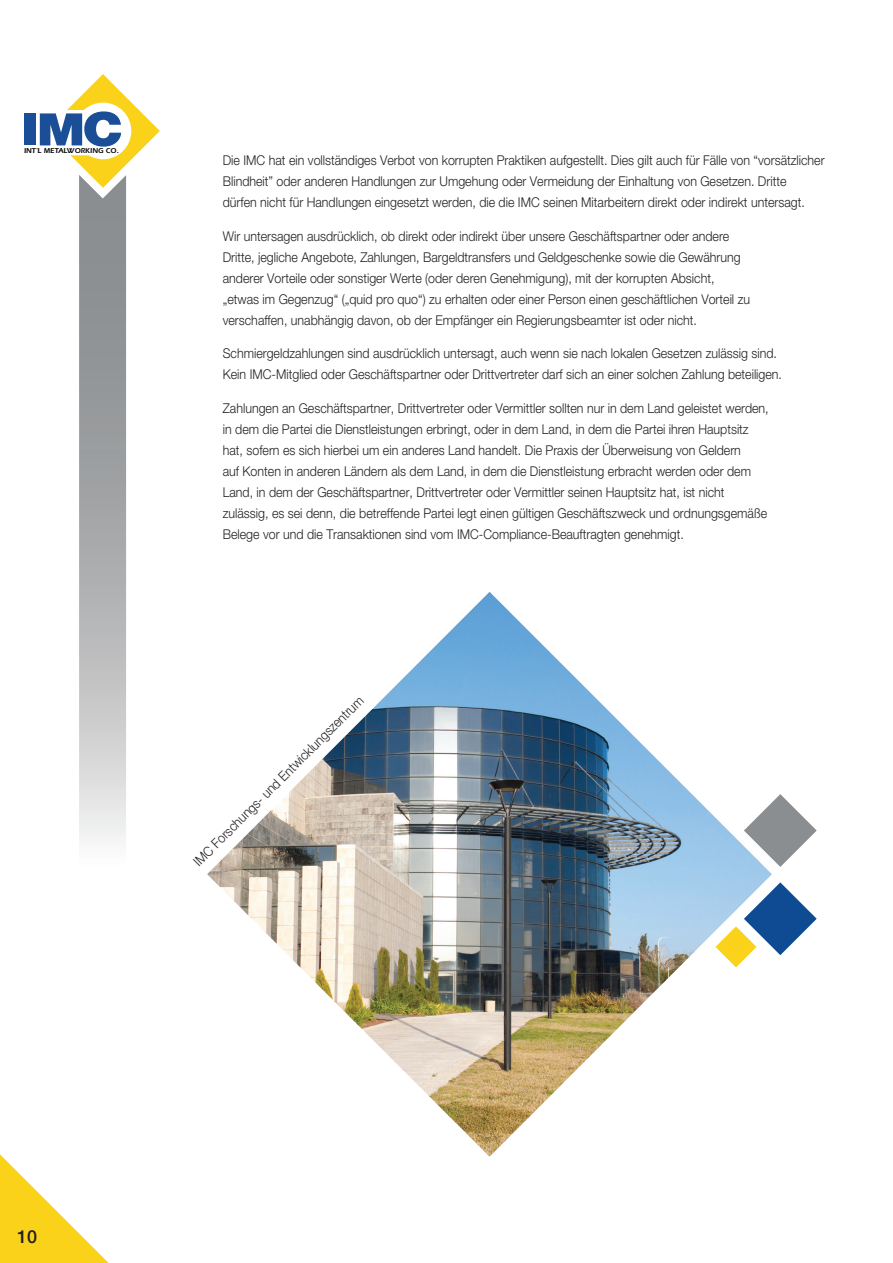
<style>
.page{position:relative;width:893px;height:1263px;background:#fff}
.page>*{position:absolute;margin:0;border:0;box-sizing:border-box;transform-origin:0 0}
.t1{font:900 44.85px "Helvetica Neue LT Std";color:#1a4f97;scale:1.14 1}
.t2{font:500 18px "Helvetica Neue LT Std";color:#231f20}
.t3{font:300 13.5px/21px "Helvetica Neue LT Std";color:#231f20;scale:.92 1}
.t4{font:600 7.35px "ITC Eras Std";letter-spacing:.01em;color:#040503}
.s1{font-size:47.1px}
</style>
<div class="page">
<svg style="left:0;top:1154px;width:109px;height:109px"></svg>
<svg style="left:67px;top:74px;width:93px;height:765px"></svg>
<img style="left:207px;top:592px;width:565px;height:565px">
<svg style="left:715px;top:882px;width:102px;height:85px"></svg>
<svg style="left:744px;top:794px;width:73px;height:73px"></svg>
<h1 class="t1" style="left:22px;top:103px;width:90px">IM<span class="s1">C</span></h1>
<p class="t4" style="left:24px;top:146px;width:96px">INT’L METALWORKING CO.</p>
<p class="t3" style="left:223px;top:149px;width:656px">Die IMC hat ein vollständiges Verbot von korrupten Praktiken aufgestellt. Dies gilt auch für Fälle von “vorsätzlicher<br>Blindheit” oder anderen Handlungen zur Umgehung oder Vermeidung der Einhaltung von Gesetzen. Dritte<br>dürfen nicht für Handlungen eingesetzt werden, die die IMC seinen Mitarbeitern direkt oder indirekt untersagt.</p>
<p class="t3" style="left:223px;top:225px;width:575px">Wir untersagen ausdrücklich, ob direkt oder indirekt über unsere Geschäftspartner oder andere Dritte, jegliche Angebote, Zahlungen, Bargeldtransfers und Geldgeschenke sowie die Gewährung anderer Vorteile oder sonstiger Werte (oder deren Genehmigung), mit der korrupten Absicht, „etwas im Gegenzug“ („quid pro quo“) zu erhalten oder einer Person einen geschäftlichen Vorteil zu verschaffen, unabhängig davon, ob der Empfänger ein Regierungsbeamter ist oder nicht.</p>
<p class="t3" style="left:223px;top:343px;width:609px">Schmiergeldzahlungen sind ausdrücklich untersagt, auch wenn sie nach lokalen Gesetzen zulässig sind.<br>Kein IMC-Mitglied oder Geschäftspartner oder Drittvertreter darf sich an einer solchen Zahlung beteiligen.</p>
<p class="t3" style="left:223px;top:398px;width:595px">Zahlungen an Geschäftspartner, Drittvertreter oder Vermittler sollten nur in dem Land geleistet werden, in dem die Partei die Dienstleistungen erbringt, oder in dem Land, in dem die Partei ihren Hauptsitz hat, sofern es sich hierbei um ein anderes Land handelt. Die Praxis der Überweisung von Geldern<br>auf Konten in anderen Ländern als dem Land, in dem die Dienstleistung erbracht werden oder dem Land, in dem der Geschäftspartner, Drittvertreter oder Vermittler seinen Hauptsitz hat, ist nicht zulässig, es sei denn, die betreffende Partei legt einen gültigen Geschäftszweck und ordnungsgemäße Belege vor und die Transaktionen sind vom IMC-Compliance-Beauftragten genehmigt.</p>
<p class="t3" style="left:188px;top:856px;width:256px;rotate:-45deg">IMC Forschungs- und Entwicklungszentrum</p>
<h2 class="t2" style="left:17px;top:1226px;width:22px">10</h2>
</div>
